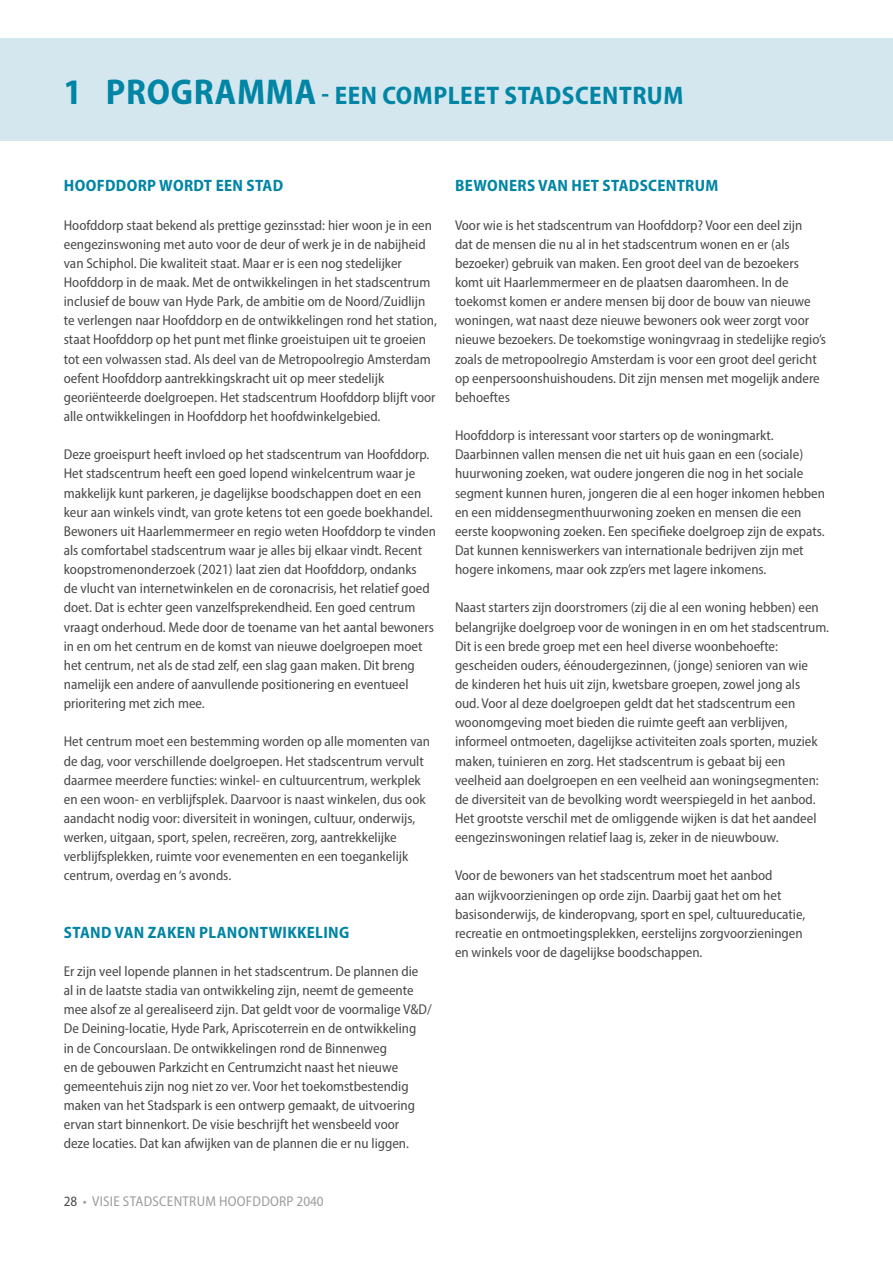
<style>
.page{position:relative;width:893px;height:1263px;background:#fff}
.page>*{position:absolute;margin:0;border:0;box-sizing:border-box;transform-origin:0 0}
.t1{font:700 semi-condensed 25.5px "Myriad Pro";letter-spacing:.02em;color:#0085a5}
.t2{font:700 semi-condensed 16.5px "Myriad Pro";letter-spacing:.02em;color:#0085a5}
.t3{font:semi-condensed 14.25px/19.2px "Myriad Pro";color:#4a4a49}
.t4{font:semi-condensed 14.25px "Myriad Pro";letter-spacing:.02em;color:#9d9d9c}
.s1{font-size:36px}
.s2{color:#4a4a49}
</style>
<div class="page">
<div style="left:0;top:38px;width:893px;height:102px;background:#d0e5ee"></div>
<h1 class="t1" style="left:63px;top:79px;width:622px"><span class="s1">1 PROGRAMMA</span> - EEN COMPLEET STADSCENTRUM</h1>
<p class="t2" style="left:64px;top:175px;width:221px">HOOFDDORP WORDT EEN STAD</p>
<p class="t3" style="left:64px;top:215px;width:375px">Hoofddorp staat bekend als prettige gezinsstad: hier woon je in een eengezinswoning met auto voor de deur of werk je in de nabijheid van Schiphol. Die kwaliteit staat. Maar er is een nog stedelijker Hoofddorp in de maak. Met de ontwikkelingen in het stadscentrum inclusief de bouw van Hyde Park, de ambitie om de Noord/Zuidlijn te verlengen naar Hoofddorp en de ontwikkelingen rond het station, staat Hoofddorp op het punt met flinke groeistuipen uit te groeien tot een volwassen stad. Als deel van de Metropoolregio Amsterdam oefent Hoofddorp aantrekkingskracht uit op meer stedelijk georiënteerde doelgroepen. Het stadscentrum Hoofddorp blijft voor alle ontwikkelingen in Hoofddorp het hoofdwinkelgebied.</p>
<p class="t3" style="left:64px;top:445px;width:374px">Deze groeispurt heeft invloed op het stadscentrum van Hoofddorp.<br>Het stadscentrum heeft een goed lopend winkelcentrum waar je makkelijk kunt parkeren, je dagelijkse boodschappen doet en een keur aan winkels vindt, van grote ketens tot een goede boekhandel.<br>Bewoners uit Haarlemmermeer en regio weten Hoofddorp te vinden als comfortabel stadscentrum waar je alles bij elkaar vindt. Recent koopstromenonderzoek (2021) laat zien dat Hoofddorp, ondanks<br>de vlucht van internetwinkelen en de coronacrisis, het relatief goed doet. Dat is echter geen vanzelfsprekendheid. Een goed centrum vraagt onderhoud. Mede door de toename van het aantal bewoners in en om het centrum en de komst van nieuwe doelgroepen moet het centrum, net als de stad zelf, een slag gaan maken. Dit breng namelijk een andere of aanvullende positionering en eventueel prioritering met zich mee.</p>
<p class="t3" style="left:64px;top:732px;width:368px">Het centrum moet een bestemming worden op alle momenten van de dag, voor verschillende doelgroepen. Het stadscentrum vervult daarmee meerdere functies: winkel- en cultuurcentrum, werkplek en een woon- en verblijfsplek. Daarvoor is naast winkelen, dus ook aandacht nodig voor: diversiteit in woningen, cultuur, onderwijs, werken, uitgaan, sport, spelen, recreëren, zorg, aantrekkelijke verblijfsplekken, ruimte voor evenementen en een toegankelijk centrum, overdag en ‘s avonds.</p>
<p class="t2" style="left:64px;top:921px;width:287px">STAND VAN ZAKEN PLANONTWIKKELING</p>
<p class="t3" style="left:64px;top:961px;width:369px">Er zijn veel lopende plannen in het stadscentrum. De plannen die<br>al in de laatste stadia van ontwikkeling zijn, neemt de gemeente mee alsof ze al gerealiseerd zijn. Dat geldt voor de voormalige V&amp;D/ De Deining-locatie, Hyde Park, Apriscoterrein en de ontwikkeling<br>in de Concourslaan. De ontwikkelingen rond de Binnenweg<br>en de gebouwen Parkzicht en Centrumzicht naast het nieuwe gemeentehuis zijn nog niet zo ver. Voor het toekomstbestendig maken van het Stadspark is een ontwerp gemaakt, de uitvoering ervan start binnenkort. De visie beschrijft het wensbeeld voor<br>deze locaties. Dat kan afwijken van de plannen die er nu liggen.</p>
<p class="t4" style="left:64px;top:1192px;width:261px"><span class="s2">28</span> • VISIE STADSCENTRUM HOOFDDORP 2040</p>
<p class="t2" style="left:455px;top:175px;width:265px">BEWONERS VAN HET STADSCENTRUM</p>
<p class="t3" style="left:455px;top:215px;width:373px">Voor wie is het stadscentrum van Hoofddorp? Voor een deel zijn<br>dat de mensen die nu al in het stadscentrum wonen en er (als bezoeker) gebruik van maken. Een groot deel van de bezoekers komt uit Haarlemmermeer en de plaatsen daaromheen. In de toekomst komen er andere mensen bij door de bouw van nieuwe woningen, wat naast deze nieuwe bewoners ook weer zorgt voor nieuwe bezoekers. De toekomstige woningvraag in stedelijke regio’s zoals de metropoolregio Amsterdam is voor een groot deel gericht op eenpersoonshuishoudens. Dit zijn mensen met mogelijk andere behoeftes</p>
<p class="t3" style="left:455px;top:426px;width:372px">Hoofddorp is interessant voor starters op de woningmarkt.<br>Daarbinnen vallen mensen die net uit huis gaan en een (sociale) huurwoning zoeken, wat oudere jongeren die nog in het sociale segment kunnen huren, jongeren die al een hoger inkomen hebben en een middensegmenthuurwoning zoeken en mensen die een eerste koopwoning zoeken. Een specifieke doelgroep zijn de expats.<br>Dat kunnen kenniswerkers van internationale bedrijven zijn met hogere inkomens, maar ook zzp’ers met lagere inkomens.</p>
<p class="t3" style="left:455px;top:598px;width:376px">Naast starters zijn doorstromers (zij die al een woning hebben) een belangrijke doelgroep voor de woningen in en om het stadscentrum.<br>Dit is een brede groep met een heel diverse woonbehoefte: gescheiden ouders, éénoudergezinnen, (jonge) senioren van wie<br>de kinderen het huis uit zijn, kwetsbare groepen, zowel jong als<br>oud. Voor al deze doelgroepen geldt dat het stadscentrum een woonomgeving moet bieden die ruimte geeft aan verblijven, informeel ontmoeten, dagelijkse activiteiten zoals sporten, muziek maken, tuinieren en zorg. Het stadscentrum is gebaat bij een veelheid aan doelgroepen en een veelheid aan woningsegmenten: de diversiteit van de bevolking wordt weerspiegeld in het aanbod.<br>Het grootste verschil met de omliggende wijken is dat het aandeel eengezinswoningen relatief laag is, zeker in de nieuwbouw.</p>
<p class="t3" style="left:455px;top:866px;width:352px">Voor de bewoners van het stadscentrum moet het aanbod<br>aan wijkvoorzieningen op orde zijn. Daarbij gaat het om het basisonderwijs, de kinderopvang, sport en spel, cultuureducatie, recreatie en ontmoetingsplekken, eerstelijns zorgvoorzieningen en winkels voor de dagelijkse boodschappen.</p>
</div>
